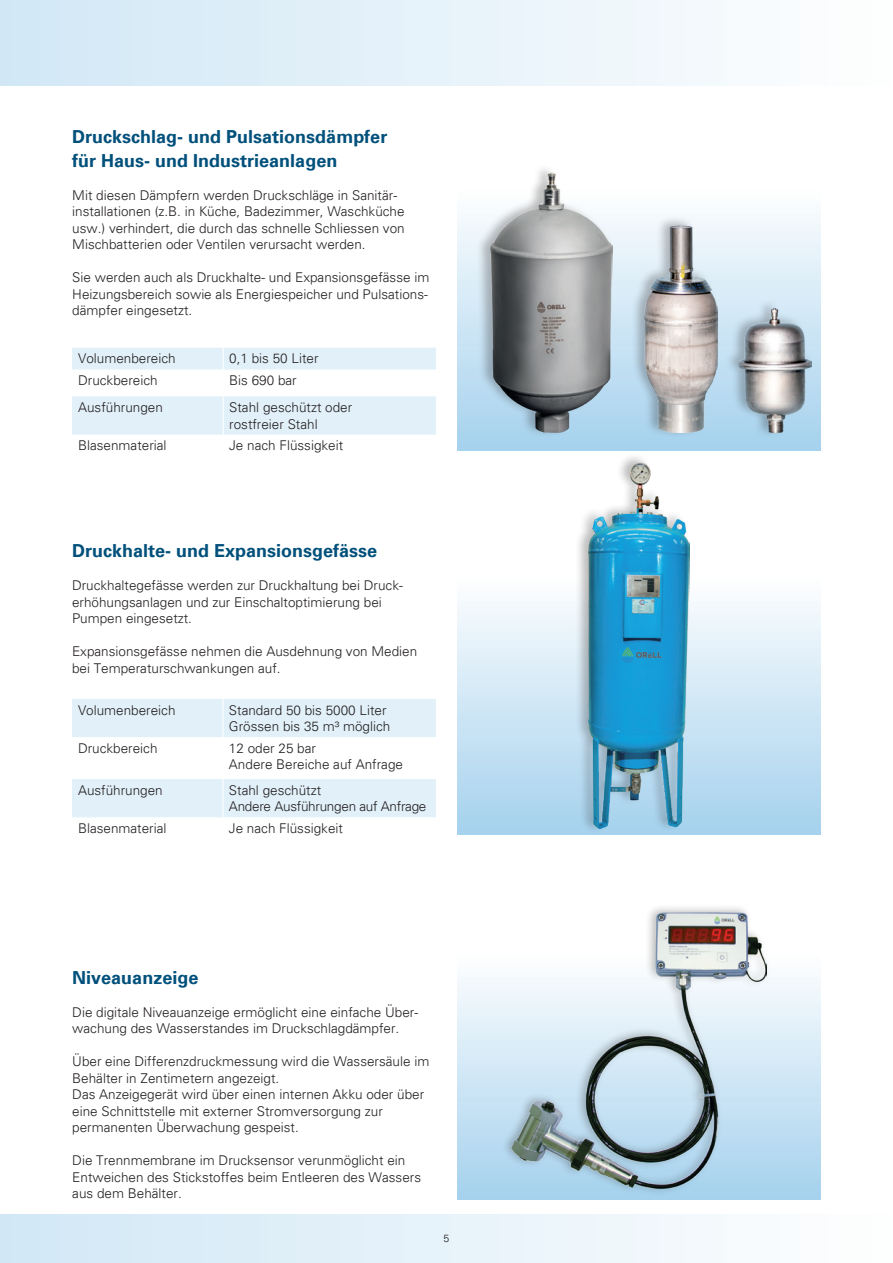
<style>
.page{position:relative;width:893px;height:1263px;background:#fff}
.page>*{position:absolute;margin:0;border:0;box-sizing:border-box;transform-origin:0 0}
.t1{font:700 18px/24px "Univers LT";color:#00507b}
.t2{font:300 13.5px/16.5px "Univers LT";color:#231f20}
.t3{font:300 13.5px/16.5px "Univers LT";letter-spacing:-.02em;color:#231f20}
.t4{font:300 10.5px "Univers LT";color:#231f20}
</style>
<div class="page">
<div style="left:0;top:0;width:893px;height:85px;background:linear-gradient(to right,#d1e7f6,#fefefe)"></div>
<div style="left:0;top:1214px;width:893px;height:49px;background:linear-gradient(to right,#d1e7f6,#fefefe)"></div>
<div style="left:457px;top:189px;width:364px;height:262px;background:linear-gradient(to bottom,#fdfefe,#a5d1ed)"></div>
<svg style="left:72px;top:348px;width:364px;height:87px"></svg>
<div style="left:457px;top:578px;width:364px;height:256px;background:linear-gradient(to bottom,#fdfefe,#a5d1ed)"></div>
<svg style="left:72px;top:699px;width:364px;height:118px"></svg>
<hr style="left:222px;top:699px;width:2px;height:38px;background:#fff">
<hr style="left:222px;top:737px;width:2px;height:42px;background:#fff">
<hr style="left:222px;top:779px;width:2px;height:38px;background:#fff">
<div style="left:457px;top:955px;width:364px;height:244px;background:linear-gradient(to bottom,#fdfefe,#a5d1ed)"></div>
<div style="left:575px;top:453px;width:116px;height:381px;background:#231f20;opacity:.3"></div>
<img style="left:589px;top:462px;width:100px;height:366px">
<div style="left:630px;top:216px;width:89px;height:222px;background:#231f20;opacity:.3"></div>
<img style="left:644px;top:225px;width:74px;height:207px">
<div style="left:724px;top:299px;width:89px;height:139px;background:#231f20;opacity:.3"></div>
<img style="left:738px;top:308px;width:73px;height:124px">
<div style="left:501px;top:903px;width:270px;height:293px;background:#231f20;opacity:.3"></div>
<img style="left:512px;top:912px;width:254px;height:277px">
<div style="left:476px;top:164px;width:138px;height:274px;background:#231f20;opacity:.3"></div>
<img style="left:490px;top:173px;width:122px;height:259px">
<h1 class="t1" style="left:72px;top:125px;width:317px">Druckschlag- und Pulsationsdämpfer für Haus- und Industrieanlagen</h1>
<p class="t2" style="left:72px;top:187px;width:334px">Mit diesen Dämpfern werden Druckschläge in Sanitär&shy;installationen (z.B. in Küche, Badezimmer, Waschküche usw.) verhindert, die durch das schnelle Schliessen von Mischbatterien oder Ventilen verursacht werden.</p>
<p class="t2" style="left:72px;top:269px;width:359px;text-align:justify">Sie werden auch als Druckhalte- und Expansionsgefässe im Heizungsbereich sowie als Energiespeicher und Pulsations&shy;dämpfer eingesetzt.</p>
<p class="t2" style="left:78px;top:350px;width:99px">Volumenbereich</p>
<p class="t2" style="left:229px;top:350px;width:91px">0,1 bis 50 Liter</p>
<p class="t2" style="left:78px;top:372px;width:81px">Druckbereich</p>
<p class="t2" style="left:229px;top:372px;width:69px">Bis 690 bar</p>
<p class="t2" style="left:78px;top:399px;width:86px">Ausführungen</p>
<p class="t2" style="left:229px;top:399px;width:125px">Stahl geschützt oder rostfreier Stahl</p>
<p class="t2" style="left:78px;top:437px;width:90px">Blasenmaterial</p>
<p class="t2" style="left:229px;top:437px;width:116px">Je nach Flüssigkeit</p>
<h1 class="t1" style="left:72px;top:539px;width:307px">Druckhalte- und Expansionsgefässe</h1>
<p class="t2" style="left:72px;top:577px;width:332px">Druckhaltegefässe werden zur Druckhaltung bei Druck&shy;erhöhungsanlagen und zur Einschaltoptimierung bei<br>Pumpen eingesetzt.</p>
<p class="t2" style="left:72px;top:643px;width:347px">Expansionsgefässe nehmen die Ausdehnung von Medien bei Temperaturschwankungen auf.</p>
<p class="t2" style="left:78px;top:701px;width:99px">Volumenbereich</p>
<p class="t2" style="left:229px;top:701px;width:163px">Standard 50 bis 5000 Liter<br>Grössen bis 35 m³ möglich</p>
<p class="t2" style="left:78px;top:740px;width:81px">Druckbereich</p>
<p class="t2" style="left:229px;top:740px;width:176px">12 oder 25 bar<br>Andere Bereiche auf Anfrage</p>
<p class="t2" style="left:78px;top:782px;width:86px">Ausführungen</p>
<p class="t3" style="left:229px;top:782px;width:199px">Stahl geschützt<br>Andere Ausführungen auf Anfrage</p>
<p class="t2" style="left:78px;top:820px;width:90px">Blasenmaterial</p>
<p class="t2" style="left:229px;top:820px;width:116px">Je nach Flüssigkeit</p>
<h1 class="t1" style="left:72px;top:966px;width:128px">Niveauanzeige</h1>
<p class="t2" style="left:72px;top:1004px;width:347px">Die digitale Niveauanzeige ermöglicht eine einfache Über&shy;wachung des Wasserstandes im Druckschlagdämpfer.</p>
<p class="t2" style="left:72px;top:1053px;width:359px">Über eine Differenzdruckmessung wird die Wassersäule im Behälter in Zentimetern angezeigt.<br>Das Anzeigegerät wird über einen internen Akku oder über eine Schnittstelle mit externer Stromversorgung zur permanenten Überwachung gespeist.</p>
<p class="t2" style="left:72px;top:1152px;width:350px">Die Trennmembrane im Drucksensor verunmöglicht ein<br>Entweichen des Stickstoffes beim Entleeren des Wassers aus dem Behälter.</p>
<p class="t4" style="left:444px;top:1232px;width:7px">5</p>
</div>
